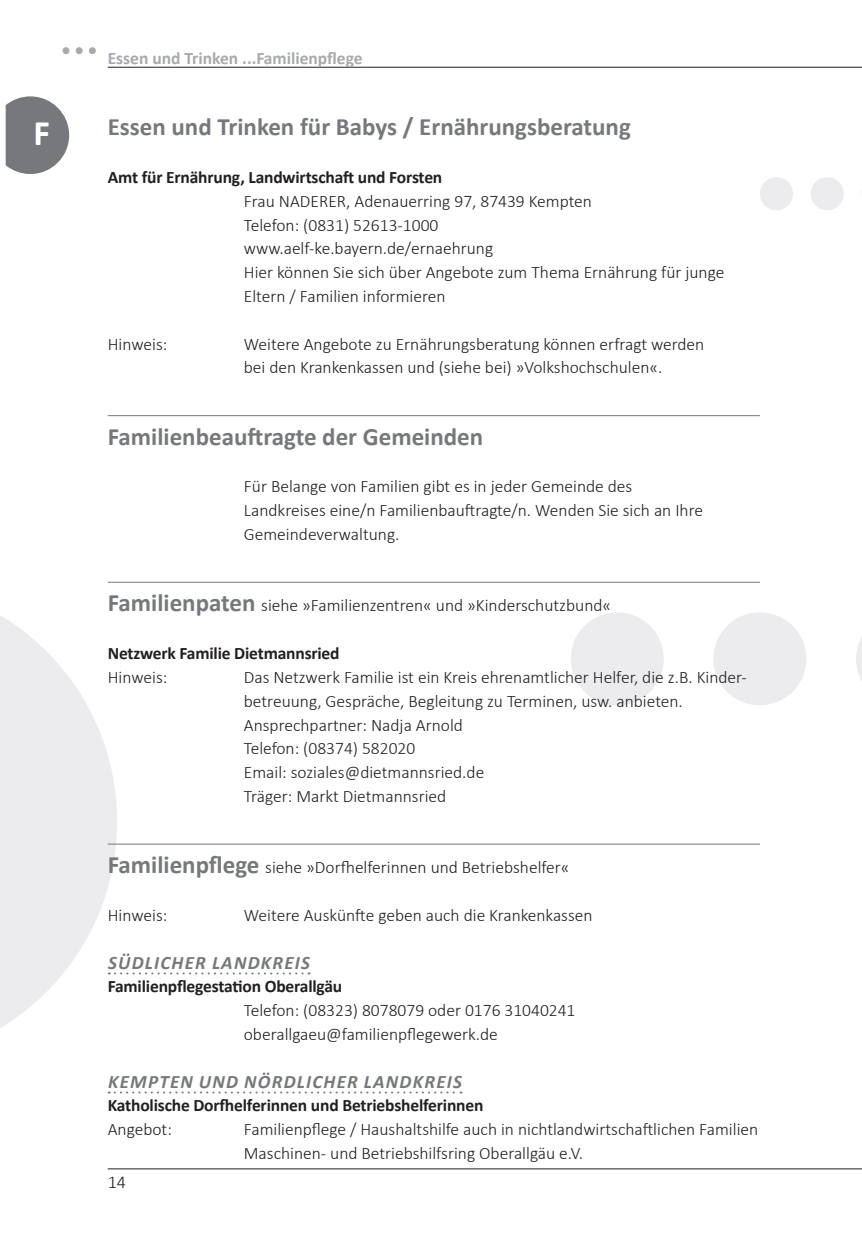
<style>
.page{position:relative;width:862px;height:1236px;background:#fff}
.page>*{position:absolute;margin:0;border:0;box-sizing:border-box;transform-origin:0 0}
.t1{font:700 36px "Calibri";color:#fff}
.t2{font:700 25px "Calibri";color:#76787b}
.t3{font:italic 700 19px "Calibri";letter-spacing:.065em;color:#76787b}
.t4{font:300 18px "Calibri";color:#231f20}
.t5{font:300 17.6px/23.8px "Calibri";color:#231f20}
.t6{font:700 17.6px "Calibri";letter-spacing:-.01em;color:#231f20}
.t7{font:700 17.6px "Calibri";color:#a8a9ad}
.s1{font-weight:700;font-size:25px;color:#76787b}
</style>
<div class="page">
<svg style="left:6px;top:96px;width:63px;height:78px"></svg>
<div style="left:571px;top:612px;width:93px;height:93px;background:#ececee;border-radius:50%"></div>
<div style="left:713px;top:612px;width:93px;height:93px;background:#ececee;border-radius:50%"></div>
<svg style="left:856px;top:637px;width:6px;height:44px"></svg>
<div style="left:760px;top:177px;width:33px;height:33px;background:#ececee;border-radius:50%"></div>
<div style="left:810px;top:177px;width:34px;height:33px;background:#ececee;border-radius:50%"></div>
<svg style="left:0;top:581px;width:117px;height:447px;fill:#ececee"></svg>
<hr style="left:108px;top:1168px;width:754px;height:1px;background:#231f20">
<div style="left:89px;top:47px;width:7px;height:7px;background:#a8a9ad;border-radius:50%"></div>
<div style="left:76px;top:47px;width:7px;height:7px;background:#a8a9ad;border-radius:50%"></div>
<div style="left:62px;top:47px;width:7px;height:7px;background:#a8a9ad;border-radius:50%"></div>
<hr style="left:108px;top:67px;width:754px;height:1px;background:#231f20">
<hr style="left:108px;top:415px;width:652px;height:1px;background:#76787b">
<hr style="left:108px;top:582px;width:652px;height:1px;background:#76787b">
<hr style="left:108px;top:844px;width:652px;height:1px;background:#76787b">
<svg style="left:109px;top:972px;width:200px;height:2px"></svg>
<svg style="left:109px;top:1091px;width:352px;height:2px"></svg>
<h1 class="t1" style="left:34px;top:107px;width:18px">F</h1>
<p class="t7" style="left:108px;top:46px;width:256px">Essen und Trinken ...Familienpflege</p>
<h2 class="t2" style="left:108px;top:109px;width:525px">Essen und Trinken für Babys / Ernährungsberatung</h2>
<p class="t6" style="left:108px;top:165px;width:336px">Amt für Ernährung, Landwirtschaft und Forsten</p>
<p class="t5" style="left:244px;top:189px;width:482px">Frau NADERER, Adenauerring 97, 87439 Kempten<br>Telefon: (0831) 52613-1000<br>www.aelf-ke.bayern.de/ernaehrung<br>Hier können Sie sich über Angebote zum Thema Ernährung für junge Eltern / Familien informieren</p>
<p class="t5" style="left:108px;top:332px;width:61px">Hinweis:</p>
<p class="t5" style="left:244px;top:332px;width:462px">Weitere Angebote zu Ernährungsberatung können erfragt werden bei den Krankenkassen und (siehe bei) »Volkshochschulen«.</p>
<h2 class="t2" style="left:108px;top:419px;width:377px">Familienbeauftragte der Gemeinden</h2>
<p class="t5" style="left:244px;top:475px;width:461px">Für Belange von Familien gibt es in jeder Gemeinde des<br>Landkreises eine/n Familienbauftragte/n. Wenden Sie sich an Ihre<br>Gemeindeverwaltung.</p>
<p class="t5" style="left:108px;top:594px;width:505px"><span class="s1">Familienpaten</span> siehe »Familienzentren« und »Kinderschutzbund«</p>
<p class="t6" style="left:108px;top:641px;width:233px">Netzwerk Familie Dietmannsried</p>
<p class="t5" style="left:108px;top:665px;width:61px">Hinweis:</p>
<p class="t5" style="left:244px;top:665px;width:504px">Das Netzwerk Familie ist ein Kreis ehrenamtlicher Helfer, die z.B. Kinder&shy;betreuung, Gespräche, Begleitung zu Terminen, usw. anbieten.<br>Ansprechpartner: Nadja Arnold<br>Telefon: (08374) 582020<br>Email: soziales@dietmannsried.de<br>Träger: Markt Dietmannsried</p>
<p class="t5" style="left:108px;top:855px;width:463px"><span class="s1">Familienpflege</span> siehe »Dorfhelferinnen und Betriebshelfer«</p>
<p class="t5" style="left:108px;top:903px;width:61px">Hinweis:</p>
<p class="t5" style="left:244px;top:903px;width:350px">Weitere Auskünfte geben auch die Krankenkassen</p>
<p class="t3" style="left:108px;top:949px;width:203px">SÜDLICHER LANDKREIS</p>
<p class="t6" style="left:108px;top:974px;width:236px">Familienpflegestation Oberallgäu</p>
<p class="t5" style="left:244px;top:998px;width:333px">Telefon: (08323) 8078079 oder 0176 31040241 oberallgaeu@familienpflegewerk.de</p>
<p class="t3" style="left:108px;top:1068px;width:355px">KEMPTEN UND NÖRDLICHER LANDKREIS</p>
<p class="t6" style="left:108px;top:1093px;width:377px">Katholische Dorfhelferinnen und Betriebshelferinnen</p>
<p class="t5" style="left:108px;top:1117px;width:66px">Angebot:</p>
<p class="t5" style="left:244px;top:1117px;width:516px">Familienpflege / Haushaltshilfe auch in nichtlandwirtschaftlichen Familien<br>Maschinen- und Betriebshilfsring Oberallgäu e.V.</p>
<p class="t4" style="left:108px;top:1170px;width:20px">14</p>
</div>
